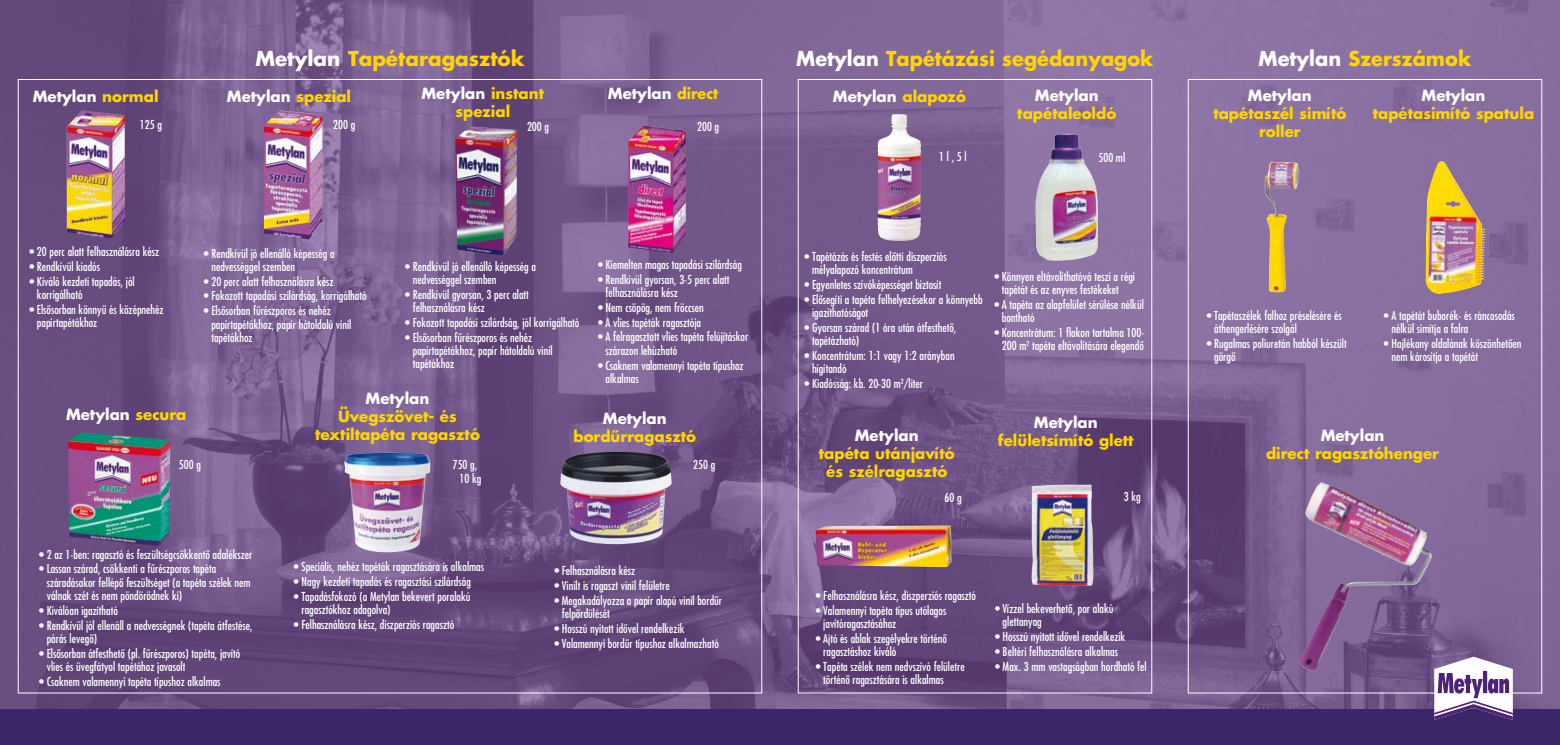
<style>
.page{position:relative;width:1560px;height:745px;background:#fff}
.page>*{position:absolute;margin:0;border:0;box-sizing:border-box;transform-origin:0 0}
.t1{font:20px "Futura H Bold";color:#ffd500}
.t2{font:15px/18px "Futura H Bold";color:#ffd500;text-align:center}
.t3{font:15px "Futura H Bold";color:#fff}
.t4{font:12px/13.1px "Futura Condensed H Medium";color:#fff}
.s1{color:#ffd500}
.s2{color:#fff}
</style>
<div class="page">
<img style="left:0;top:0;width:1559px;height:709px">
<div style="left:0;top:709px;width:1559px;height:35px;background:#3a2669"></div>
<img style="left:560px;top:451px;width:111px;height:93px">
<img style="left:455px;top:126px;width:62px;height:129px">
<img style="left:67px;top:110px;width:58px;height:128px">
<img style="left:264px;top:110px;width:58px;height:129px">
<img style="left:344px;top:452px;width:87px;height:100px">
<img style="left:1035px;top:134px;width:63px;height:127px">
<img style="left:815px;top:525px;width:136px;height:41px">
<img style="left:877px;top:114px;width:44px;height:127px">
<img style="left:1425px;top:160px;width:59px;height:134px">
<img style="left:1264px;top:162px;width:34px;height:130px">
<img style="left:628px;top:125px;width:58px;height:128px">
<img style="left:1298px;top:481px;width:133px;height:189px">
<img style="left:1031px;top:484px;width:62px;height:101px">
<svg style="left:1433px;top:656px;width:79px;height:63px"></svg>
<img style="left:68px;top:432px;width:102px;height:113px">
<p class="t3" style="left:33px;top:86px;width:127px">Metylan <span class="s1">normal</span></p>
<p class="t4" style="left:140px;top:118px;width:24px">125 g</p>
<h1 class="t1" style="left:255px;top:45px;width:271px"><span class="s2">Metylan</span> Tapétaragasztók</h1>
<p class="t3" style="left:227px;top:86px;width:126px">Metylan <span class="s1">spezial</span></p>
<p class="t4" style="left:333px;top:118px;width:24px">200 g</p>
<p class="t2" style="left:421px;top:84px;width:124px"><span class="s2">Metylan</span> instant spezial</p>
<p class="t4" style="left:527px;top:120px;width:24px">200 g</p>
<p class="t3" style="left:608px;top:83px;width:112px">Metylan <span class="s1">direct</span></p>
<p class="t4" style="left:697px;top:120px;width:24px">200 g</p>
<p class="t4" style="left:29px;top:244px;width:131px">• 20 perc alatt felhasználásra kész</p>
<p class="t4" style="left:29px;top:259px;width:72px">• Rendkívül kiadós</p>
<p class="t4" style="left:37px;top:274px;width:99px;text-indent:-8px">• Kiváló kezdeti tapadás, jól korrigálható</p>
<p class="t4" style="left:37px;top:302px;width:128px;text-indent:-8px">• Elsôsorban könnyû és középnehéz papírtapétákhoz</p>
<p class="t4" style="left:211px;top:246px;width:125px;text-indent:-8px">• Rendkívül jó ellenálló képesség a nedvességgel szemben</p>
<p class="t4" style="left:204px;top:274px;width:131px">• 20 perc alatt felhasználásra kész</p>
<p class="t4" style="left:204px;top:289px;width:164px">• Fokozott tapadási szilárdság, korrigálható</p>
<p class="t4" style="left:211px;top:304px;width:141px;text-indent:-8px">• Elsôsorban fûrészporos és nehéz papírtapétákhoz, papír hátoldalú vinil tapétákhoz</p>
<p class="t4" style="left:413px;top:260px;width:125px;text-indent:-8px">• Rendkívül jó ellenálló képesség a nedvességgel szemben</p>
<p class="t4" style="left:413px;top:288px;width:118px;text-indent:-8px">• Rendkívül gyorsan, 3 perc alatt felhasználásra kész</p>
<p class="t4" style="left:405px;top:316px;width:176px">• Fokozott tapadási szilárdság, jól korrigálható</p>
<p class="t4" style="left:413px;top:331px;width:141px;text-indent:-8px">• Elsôsorban fûrészporos és nehéz papírtapétákhoz, papír hátoldalú vinil tapétákhoz</p>
<p class="t4" style="left:598px;top:257px;width:145px">• Kiemelten magas tapadási szilárdság</p>
<p class="t4" style="left:605px;top:272px;width:125px;text-indent:-8px">• Rendkívül gyorsan, 3-5 perc alatt felhasználásra kész</p>
<p class="t4" style="left:598px;top:300px;width:107px">• Nem csöpög, nem fröccsen</p>
<p class="t4" style="left:598px;top:315px;width:105px">• A vlies tapéták ragasztója</p>
<p class="t4" style="left:605px;top:330px;width:144px;text-indent:-8px">• A felragasztott vlies tapéta felújításkor szárazon lehúzható</p>
<p class="t4" style="left:605px;top:358px;width:139px;text-indent:-8px">• Csaknem valamennyi tapéta típushoz alkalmas</p>
<p class="t3" style="left:66px;top:404px;width:122px">Metylan <span class="s1">secura</span></p>
<p class="t4" style="left:179px;top:457px;width:24px">500 g</p>
<p class="t4" style="left:39px;top:547px;width:215px">• 2 az 1-ben: ragasztó és feszültségcsökkentô adalékszer</p>
<p class="t4" style="left:47px;top:562px;width:205px;text-indent:-8px">• Lassan szárad, csökkenti a fûrészporos tapéta száradásakor fellépô feszültséget (a tapéta szélek nem válnak szét és nem pöndörödnek ki)</p>
<p class="t4" style="left:39px;top:603px;width:80px">• Kiválóan igazítható</p>
<p class="t4" style="left:47px;top:618px;width:207px;text-indent:-8px">• Rendkívül jól ellenáll a nedvességnek (tapéta átfestése, párás levegô)</p>
<p class="t4" style="left:47px;top:646px;width:195px;text-indent:-8px">• Elsôsorban átfesthetô (pl. fûrészporos) tapéta, javító vlies és üvegfátyol tapétához javasolt</p>
<p class="t4" style="left:39px;top:674px;width:183px">• Csaknem valamennyi tapéta típushoz alkalmas</p>
<p class="t3" style="left:365px;top:388px;width:65px">Metylan</p>
<p class="t2" style="left:315px;top:407px;width:166px">Üvegszövet- és textiltapéta ragasztó</p>
<p class="t4" style="left:452px;top:457px;width:30px;line-height:13.8px;text-align:center">750 g,<br>10 kg</p>
<p class="t4" style="left:294px;top:560px;width:192px">• Speciális, nehéz tapéták ragasztására is alkalmas</p>
<p class="t4" style="left:294px;top:574px;width:178px">• Nagy kezdeti tapadás és ragasztási szilárdság</p>
<p class="t4" style="left:301px;top:589px;width:170px;text-indent:-8px">• Tapadásfokozó (a Metylan bekevert poralakú ragasztókhoz adagolva)</p>
<p class="t4" style="left:294px;top:617px;width:162px">• Felhasználásra kész, diszperziós ragasztó</p>
<p class="t3" style="left:603px;top:407px;width:65px">Metylan</p>
<p class="t2" style="left:573px;top:426px;width:124px">bordûrragasztó</p>
<p class="t4" style="left:693px;top:458px;width:24px">250 g</p>
<p class="t4" style="left:554px;top:563px;width:82px">• Felhasználásra kész</p>
<p class="t4" style="left:554px;top:578px;width:117px">• Vinilt is ragaszt vinil felületre</p>
<p class="t4" style="left:562px;top:593px;width:162px;text-indent:-8px">• Megakadályozza a papír alapú vinil bordûr felpördülését</p>
<p class="t4" style="left:554px;top:621px;width:132px">• Hosszú nyitott idôvel rendelkezik</p>
<p class="t4" style="left:554px;top:636px;width:166px">• Valamennyi bordûr típushoz alkalmazható</p>
<h1 class="t1" style="left:796px;top:45px;width:359px"><span class="s2">Metylan</span> Tapétázási segédanyagok</h1>
<p class="t3" style="left:832px;top:86px;width:134px">Metylan <span class="s1">alapozó</span></p>
<p class="t3" style="left:1034px;top:85px;width:65px">Metylan</p>
<p class="t2" style="left:1017px;top:104px;width:100px">tapétaleoldó</p>
<p class="t4" style="left:1098px;top:151px;width:28px">500 ml</p>
<p class="t4" style="left:939px;top:150px;width:29px">1 l , 5 l</p>
<p class="t4" style="left:812px;top:250px;width:136px;text-indent:-8px">• Tapétázás és festés elôtti diszperziós mélyalapozó koncentrátum</p>
<p class="t4" style="left:804px;top:278px;width:138px">• Egyenletes szívóképességet biztosít</p>
<p class="t4" style="left:812px;top:293px;width:172px;text-indent:-8px">• Elôsegíti a tapéta felhelyezésekor a könnyebb igazíthatóságot</p>
<p class="t4" style="left:812px;top:321px;width:146px;text-indent:-8px">• Gyorsan szárad (1 óra után átfesthetô, tapétázható)</p>
<p class="t4" style="left:812px;top:349px;width:144px;text-indent:-8px">• Koncentrátum: 1:1 vagy 1:2 arányban hígítandó</p>
<p class="t4" style="left:804px;top:377px;width:120px">• Kiadósság: kb. 20-30 m<sup>2</sup>/liter</p>
<p class="t3" style="left:854px;top:424px;width:65px">Metylan</p>
<p class="t2" style="left:818px;top:443px;width:137px">tapéta utánjavító és szélragasztó</p>
<p class="t4" style="left:944px;top:490px;width:19px">60 g</p>
<p class="t4" style="left:1001px;top:269px;width:135px;text-indent:-8px">• Könnyen eltávolíthatóvá teszi a régi tapétát és az enyves festékeket</p>
<p class="t4" style="left:1001px;top:297px;width:143px;text-indent:-8px">• A tapéta az alapfelület sérülése nélkül bontható</p>
<p class="t4" style="left:994px;top:325px;width:151px;text-align:center">• Koncentrátum: 1 flakon tartalma 100-<br>200 m<sup>2</sup> tapéta eltávolítására elegendô</p>
<p class="t3" style="left:1033px;top:412px;width:65px">Metylan</p>
<p class="t2" style="left:997px;top:431px;width:137px">felületsímító glett</p>
<p class="t4" style="left:1123px;top:489px;width:18px">3 kg</p>
<p class="t4" style="left:815px;top:588px;width:162px">• Felhasználásra kész, diszperziós ragasztó</p>
<p class="t4" style="left:823px;top:603px;width:124px;text-indent:-8px">• Valamennyi tapéta típus utólagos javítóragasztásához</p>
<p class="t4" style="left:823px;top:631px;width:125px;text-indent:-8px">• Ajtó és ablak szegélyekre történô ragasztáshoz kiváló</p>
<p class="t4" style="left:823px;top:659px;width:143px;text-indent:-8px">• Tapéta szélek nem nedvszívó felületre történô ragasztására is alkalmas</p>
<p class="t4" style="left:1002px;top:601px;width:112px;text-indent:-8px">• Vízzel bekeverhetô, por alakú glettanyag</p>
<p class="t4" style="left:995px;top:629px;width:132px">• Hosszú nyitott idôvel rendelkezik</p>
<p class="t4" style="left:995px;top:644px;width:124px">• Beltéri felhasználásra alkalmas</p>
<p class="t4" style="left:995px;top:659px;width:153px">• Max. 3 mm vastagságban hordható fel</p>
<h1 class="t1" style="left:1258px;top:45px;width:214px"><span class="s2">Metylan</span> Szerszámok</h1>
<p class="t3" style="left:1247px;top:85px;width:65px">Metylan</p>
<p class="t2" style="left:1213px;top:104px;width:134px">tapétaszél simító roller</p>
<p class="t3" style="left:1421px;top:85px;width:65px">Metylan</p>
<p class="t2" style="left:1372px;top:104px;width:163px">tapétasimító spatula</p>
<p class="t4" style="left:1213px;top:309px;width:129px;text-indent:-8px">• Tapétaszélek falhoz préselésére és áthengerlésére szolgál</p>
<p class="t4" style="left:1213px;top:337px;width:134px;text-indent:-8px">• Rugalmas poliuretán habból készült görgô</p>
<p class="t4" style="left:1391px;top:309px;width:125px;text-indent:-8px">• A tapétát buborék- és ráncosodás nélkül simítja a falra</p>
<p class="t4" style="left:1391px;top:337px;width:131px;text-indent:-8px">• Hajlékony oldalának köszönhetôen nem károsítja a tapétát</p>
<p class="t3" style="left:1320px;top:425px;width:65px">Metylan</p>
<p class="t2" style="left:1265px;top:444px;width:174px">direct ragasztóhenger</p>
</div>
